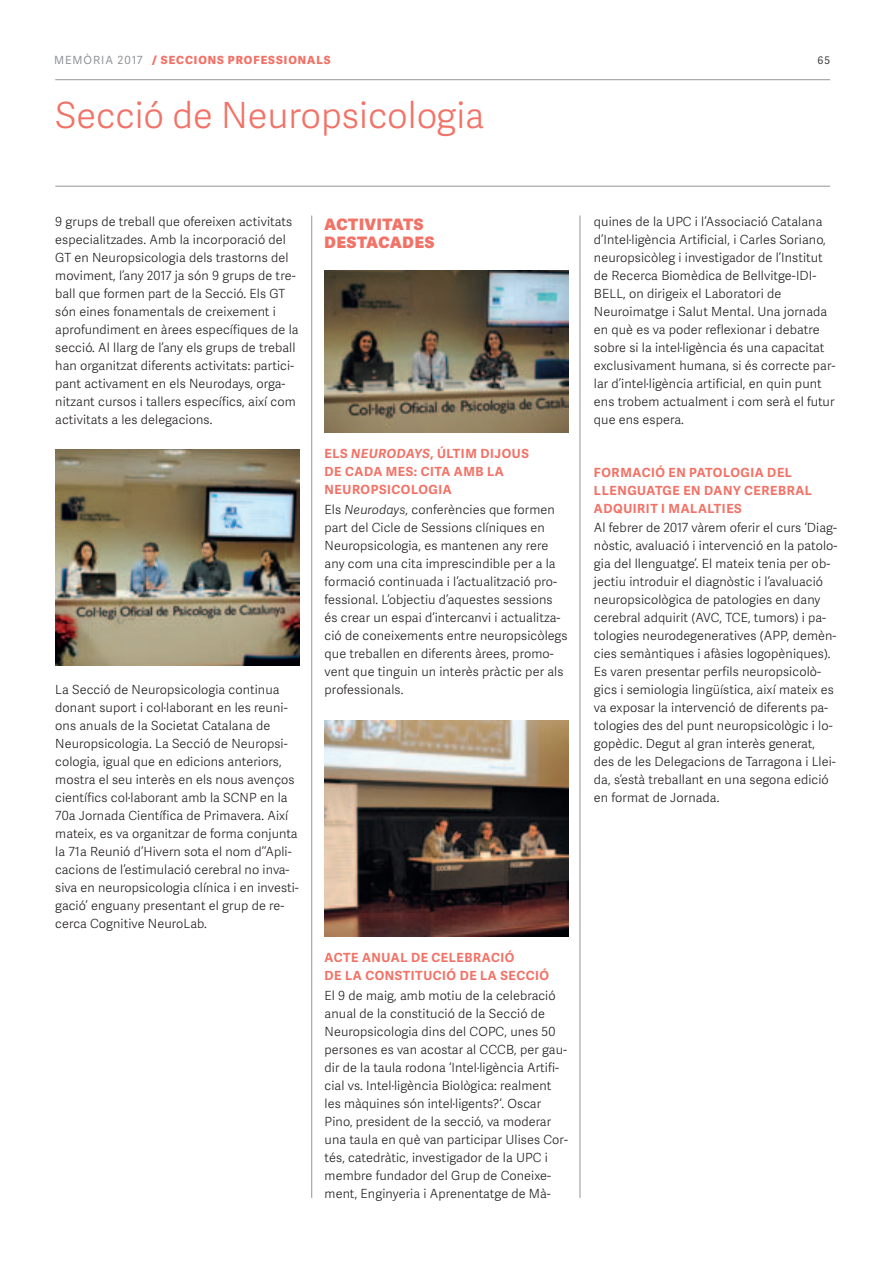
<style>
.page{position:relative;width:893px;height:1263px;background:#fff}
.page>*{position:absolute;margin:0;border:0;box-sizing:border-box;transform-origin:0 0}
.t1{font:300 36px "Adelle Sans";color:#f27267}
.t2{font:800 15.75px "Adelle Sans";color:#f27267}
.t3{font:300 12.6px/18px "Adelle Sans";letter-spacing:.01em;color:#231f20}
.t4{font:700 12.6px "Adelle Sans";letter-spacing:.045em;color:#f27267}
.t5{font:800 11.25px "Adelle Sans";letter-spacing:.085em;color:#f27267}
.t6{font:11.25px "Adelle Sans";letter-spacing:.09em;color:#939598}
.t7{font:10.5px "Adelle Sans";color:#3e3e3f}
.s1{font-style:italic}
.s2{font-weight:700;color:#f27267}
</style>
<div class="page">
<hr style="left:55px;top:79px;width:775px;height:1px;background:#939598">
<hr style="left:311px;top:216px;width:1px;height:982px;background:#939598">
<hr style="left:580px;top:216px;width:1px;height:982px;background:#939598">
<hr style="left:55px;top:186px;width:775px;height:1px;background:#939598">
<img style="left:55px;top:449px;width:244px;height:216px">
<img style="left:325px;top:271px;width:243px;height:162px">
<img style="left:325px;top:721px;width:243px;height:216px">
<p class="t6" style="left:54px;top:52px;width:10px">MEM</p>
<p class="t6" style="left:84px;top:52px;width:61px">ÒRIA 2017</p>
<p class="t7" style="left:818px;top:53px;width:14px">65</p>
<p class="t5" style="left:152px;top:51px;width:180px">/ SECCIONS PROFESSIONALS</p>
<h1 class="t1" style="left:55px;top:89px;width:431px">Secció de Neuropsicologia</h1>
<p class="t3" style="left:55px;top:212px;width:245px">9 grups de treball que ofereixen activitats especialitzades. Amb la incorporació del GT en Neuropsicologia dels trastorns del moviment, l’any 2017 ja són 9 grups de tre&shy;ball que formen part de la Secció. Els GT són eines fonamentals de creixement i aprofundiment en àrees específiques de la secció. Al llarg de l’any els grups de treball han organitzat diferents activitats: partici&shy;pant activament en els Neurodays, orga&shy;nitzant cursos i tallers específics, així com activitats a les delegacions.</p>
<p class="t3" style="left:55px;top:680px;width:245px">La Secció de Neuropsicologia continua donant suport i col·laborant en les reuni&shy;ons anuals de la Societat Catalana de Neuropsicologia. La Secció de Neuropsi&shy;cologia, igual que en edicions anteriors, mostra el seu interès en els nous avenços científics col·laborant amb la SCNP en la 70a Jornada Científica de Primavera. Així mateix, es va organitzar de forma conjunta la 71a Reunió d’Hivern sota el nom d’’Apli&shy;cacions de l’estimulació cerebral no inva&shy;siva en neuropsicologia clínica i en investi&shy;gació’ enguany presentant el grup de re&shy;cerca Cognitive NeuroLab.</p>
<p class="t2" style="left:325px;top:213px;width:11px">ACTIVITAT</p>
<p class="t2" style="left:414px;top:213px;width:11px">S</p>
<p class="t2" style="left:325px;top:231px;width:45px">DESTACAD</p>
<p class="t2" style="left:415px;top:231px;width:21px">ES</p>
<p class="t4" style="left:325px;top:445px;width:180px">ELS <span class="s1">NEURODAYS</span>, ÚLT IM DIJOU</p>
<p class="t4" style="left:521px;top:445px;width:9px">S</p>
<p class="t4" style="left:325px;top:463px;width:31px">DE CADA</p>
<p class="t4" style="left:386px;top:463px;width:118px">MES: CITA AMB LA</p>
<p class="t4" style="left:325px;top:481px;width:10px">NEUROP</p>
<p class="t3" style="left:325px;top:480px;width:232px;line-height:19.5px;text-indent:54px"><span class="s2">SICOLOGIA<br></span>Els <span class="s1">Neurodays</span>, conferències que formen</p>
<p class="t3" style="left:325px;top:518px;width:244px">part del Cicle de Sessions clíniques en Neuropsicologia, es mantenen any rere any com una cita imprescindible per a la formació continuada i l’actualització pro&shy;fessional. L’objectiu d’aquestes sessions és crear un espai d’intercanvi i actualitza&shy;ció de coneixements entre neuropsicòlegs que treballen en diferents àrees, promo&shy;vent que tinguin un interès pràctic per als professionals.</p>
<p class="t3" style="left:594px;top:212px;width:243px">quines de la UPC i l’Associació Catalana d’Intel·ligència Artificial, i Carles Soriano, neuropsicòleg i investigador de l’Institut de Recerca Biomèdica de Bellvitge-IDI-BELL, on dirigeix el Laboratori de Neuroimatge i Salut Mental. Una jornada en què es va poder reflexionar i debatre sobre si la intel·ligència és una capacitat exclusivament humana, si és correcte par&shy;lar d’intel·ligència artificial, en quin punt ens trobem actualment i com serà el futur que ens espera.</p>
<p class="t4" style="left:594px;top:463px;width:10px">FOR</p>
<p class="t4" style="left:620px;top:463px;width:78px">MACIÓ EN PATO</p>
<p class="t4" style="left:723px;top:463px;width:71px">LOGIADEL</p>
<p class="t4" style="left:594px;top:481px;width:26px">LLENGUATGE</p>
<p class="t4" style="left:683px;top:481px;width:31px">EN DAN</p>
<p class="t4" style="left:733px;top:481px;width:21px">Y CERE</p>
<p class="t4" style="left:778px;top:481px;width:35px">BRAL</p>
<p class="t4" style="left:594px;top:499px;width:11px">ADQU</p>
<p class="t4" style="left:633px;top:499px;width:110px">IRIT I MALALTIES</p>
<p class="t3" style="left:594px;top:518px;width:245px">Al febrer de 2017 vàrem oferir el curs ‘Diag&shy;nòstic, avaluació i intervenció en la patolo&shy;gia del llenguatge’. El mateix tenia per ob&shy;jectiu introduir el diagnòstic i l’avaluació neuropsicològica de patologies en dany cerebral adquirit (AVC, TCE, tumors) i pa&shy;tologies neurodegeneratives (APP, demèn&shy;cies semàntiques i afàsies logopèniques).<br>Es varen presentar perfils neuropsicolò&shy;gics i semiologia lingüística, així mateix es va exposar la intervenció de diferents pa&shy;tologies des del punt neuropsicològic i lo&shy;gopèdic. Degut al gran interès generat, des de les Delegacions de Tarragona i Llei&shy;da, s’està treballant en una segona edició en format de Jornada.</p>
<p class="t4" style="left:325px;top:949px;width:19px">ACTE</p>
<p class="t4" style="left:362px;top:949px;width:11px">ANUA</p>
<p class="t4" style="left:400px;top:949px;width:83px">L DE CELEBRAC</p>
<p class="t4" style="left:500px;top:949px;width:15px">IÓ</p>
<p class="t4" style="left:325px;top:967px;width:51px">DE LA CON</p>
<p class="t4" style="left:395px;top:967px;width:31px">STITUC</p>
<p class="t4" style="left:442px;top:967px;width:68px">IÓ DE LA SECC</p>
<p class="t4" style="left:535px;top:967px;width:15px">IÓ</p>
<p class="t3" style="left:325px;top:986px;width:245px">El 9 de maig, amb motiu de la celebració anual de la constitució de la Secció de Neuropsicologia dins del COPC, unes 50 persones es van acostar al CCCB, per gau&shy;dir de la taula rodona ‘Intel·ligència Artifi&shy;cial vs. Intel·ligència Biològica: realment les màquines són intel·ligents?‘. Oscar Pino, president de la secció, va moderar una taula en què van participar Ulises Cor&shy;tés, catedràtic, investigador de la UPC i membre fundador del Grup de Coneixe&shy;ment, Enginyeria i Aprenentatge de Mà-</p>
</div>
